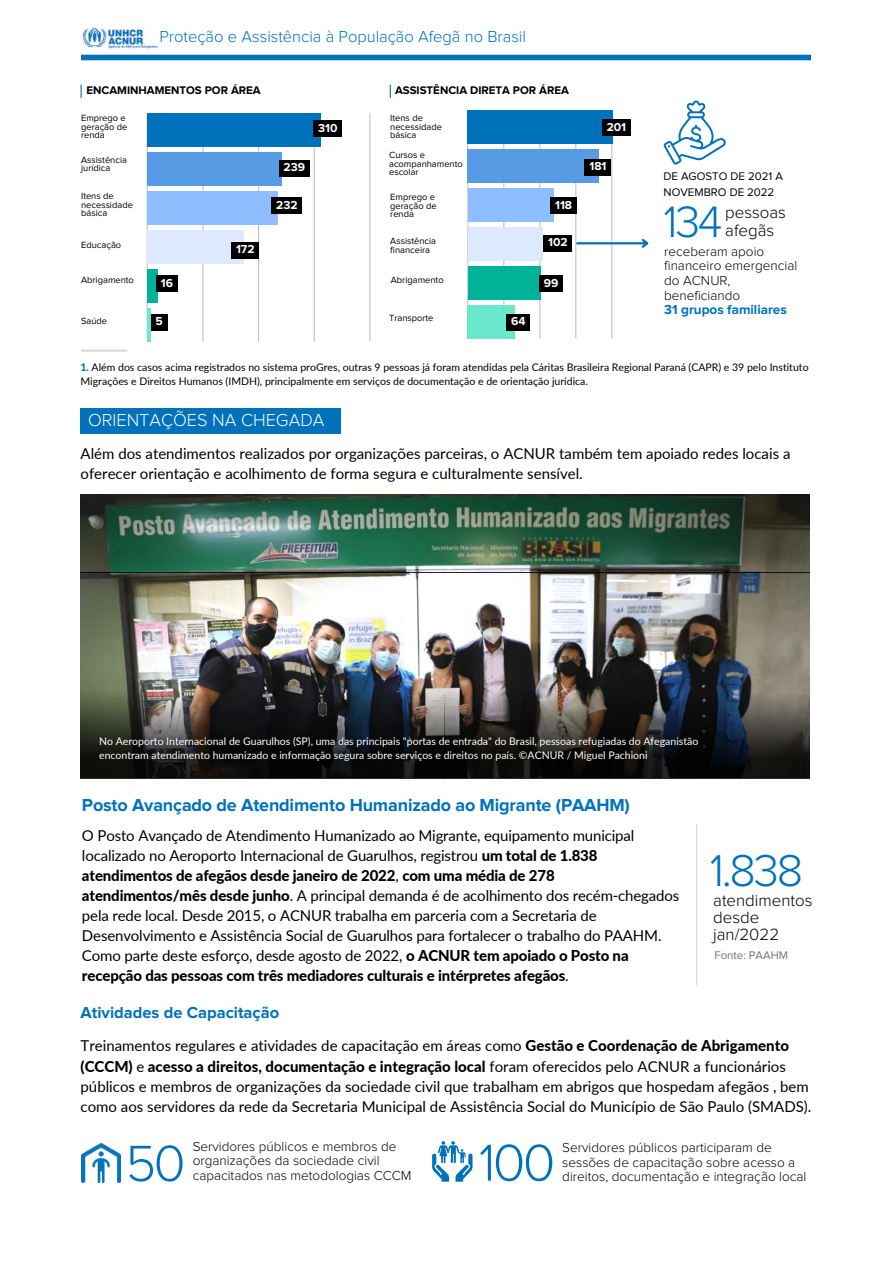
<style>
.page{position:relative;width:893px;height:1264px;background:#fff}
.page>*{position:absolute;margin:0;border:0;box-sizing:border-box;transform-origin:0 0}
.t1{font:300 53.7px "Proxima Nova";color:#0072bc}
.t2{font:300 52.65px "Proxima Nova";color:#0072bc}
.t3{font:300 46.35px "Proxima Nova";color:#0072bc}
.t4{font:300 45.6px "Proxima Nova";color:#0072bc}
.t5{font:700 18px "Proxima Nova";letter-spacing:-.01em;color:#0072bc}
.t6{font:300 18px "Proxima Nova";color:#fefefe}
.t7{font:300 16.8px/16.8px "Proxima Nova";color:#000}
.t8{font:300 16.5px "Proxima Nova";color:#0072bc}
.t9{font:700 16.5px "Proxima Nova";color:#0072bc}
.t10{font:15px/20.1px "Lato";color:#000}
.t11{font:300 13.5px/14.5px "Proxima Nova";color:#000}
.t12{font:700 13.5px "Proxima Nova";color:#0072bc}
.t13{font:700 12px "Proxima Nova";color:#fff}
.t14{font:700 11.4px "Proxima Nova";color:#000}
.t15{font:11.4px/15.3px "Proxima Nova";color:#000}
.t16{font:11.4px "Proxima Nova";color:#737373}
.t17{font:10.5px/13.2px "Lato";color:#000}
.t18{font:10.5px/14px "Lato";color:#fff}
.t19{font:9.3px/8.6px "Proxima Nova";color:#000}
.s1{font-weight:800;color:#0072bc}
.s2{font-weight:800}
</style>
<div class="page">
<hr style="left:81px;top:349px;width:46px;height:3px;background:#d9d9d9">
<svg style="left:81px;top:85px;width:1px;height:13px"></svg>
<svg style="left:389px;top:85px;width:2px;height:13px"></svg>
<hr style="left:467px;top:110px;width:1px;height:228px;background:#000">
<hr style="left:503px;top:110px;width:1px;height:228px;background:#000">
<hr style="left:539px;top:110px;width:1px;height:228px;background:#000">
<hr style="left:575px;top:110px;width:1px;height:228px;background:#000">
<hr style="left:611px;top:110px;width:1px;height:228px;background:#000">
<div style="left:468px;top:305px;width:47px;height:33px;background:#6ae8cc"></div>
<div style="left:468px;top:266px;width:72px;height:33px;background:#00b398"></div>
<div style="left:468px;top:227px;width:74px;height:34px;background:#dce9ff"></div>
<div style="left:468px;top:188px;width:85px;height:34px;background:#8ebeff"></div>
<div style="left:468px;top:149px;width:131px;height:34px;background:#589be5"></div>
<div style="left:468px;top:110px;width:145px;height:34px;background:#0072bc"></div>
<hr style="left:696px;top:824px;width:1px;height:161px;background:#d9d9d9">
<img style="left:81px;top:494px;width:728px;height:79px">
<hr style="left:576px;top:242px;width:71px;height:2px;background:#0072bc">
<svg style="left:639px;top:238px;width:10px;height:10px"></svg>
<svg style="left:663px;top:101px;width:63px;height:64px"></svg>
<hr style="left:147px;top:113px;width:1px;height:228px;background:#000">
<hr style="left:202px;top:113px;width:1px;height:228px;background:#000">
<hr style="left:258px;top:113px;width:1px;height:228px;background:#000">
<hr style="left:313px;top:113px;width:2px;height:228px;background:#000">
<hr style="left:369px;top:113px;width:1px;height:228px;background:#000">
<hr style="left:147px;top:308px;width:4px;height:33px;background:#6ae8cc">
<div style="left:147px;top:269px;width:10px;height:33px;background:#00b398"></div>
<div style="left:147px;top:230px;width:97px;height:34px;background:#dce9ff"></div>
<div style="left:147px;top:191px;width:130px;height:34px;background:#8ebeff"></div>
<div style="left:147px;top:152px;width:134px;height:34px;background:#589be5"></div>
<div style="left:147px;top:113px;width:173px;height:34px;background:#0072bc"></div>
<div style="left:313px;top:120px;width:29px;height:17px;background:#000"></div>
<div style="left:602px;top:120px;width:28px;height:16px;background:#000"></div>
<div style="left:279px;top:160px;width:30px;height:16px;background:#000"></div>
<div style="left:584px;top:159px;width:27px;height:17px;background:#000"></div>
<div style="left:271px;top:197px;width:31px;height:17px;background:#000"></div>
<div style="left:550px;top:197px;width:26px;height:17px;background:#000"></div>
<div style="left:231px;top:242px;width:28px;height:16px;background:#000"></div>
<div style="left:543px;top:235px;width:29px;height:17px;background:#000"></div>
<div style="left:539px;top:275px;width:24px;height:17px;background:#000"></div>
<div style="left:156px;top:275px;width:22px;height:17px;background:#000"></div>
<div style="left:506px;top:314px;width:24px;height:17px;background:#000"></div>
<div style="left:151px;top:314px;width:16px;height:16px;background:#000"></div>
<div style="left:81px;top:408px;width:260px;height:26px;background:#0072bc"></div>
<img style="left:81px;top:573px;width:363px;height:205px">
<img style="left:444px;top:573px;width:365px;height:205px">
<img style="left:82px;top:27px;width:76px;height:23px">
<div style="left:81px;top:55px;width:730px;height:5px;background:#0072bc"></div>
<img style="left:82px;top:1143px;width:38px;height:39px">
<svg style="left:432px;top:1141px;width:40px;height:40px"></svg>
<p class="t8" style="left:159px;top:29px;width:368px">Proteção e Assistência à População Afegã no Brasil</p>
<p class="t14" style="left:86px;top:85px;width:176px">ENCAMINHAMENTOS POR ÁREA</p>
<p class="t14" style="left:395px;top:85px;width:175px">ASSISTÊNCIA DIRETA POR ÁREA</p>
<p class="t19" style="left:81px;top:114px;width:48px">Emprego e geração de renda</p>
<p class="t19" style="left:81px;top:156px;width:47px">Assistência jurídica</p>
<p class="t19" style="left:81px;top:192px;width:53px">Itens de necessidade básica</p>
<p class="t19" style="left:81px;top:241px;width:42px">Educação</p>
<p class="t13" style="left:236px;top:243px;width:20px">172</p>
<p class="t19" style="left:390px;top:114px;width:53px">Itens de necessidade básica</p>
<p class="t13" style="left:318px;top:122px;width:21px">310</p>
<p class="t13" style="left:606px;top:121px;width:21px">201</p>
<p class="t19" style="left:389px;top:151px;width:75px">Cursos e acompanhamento escolar</p>
<p class="t19" style="left:390px;top:193px;width:48px">Emprego e geração de renda</p>
<p class="t13" style="left:283px;top:162px;width:23px">239</p>
<p class="t13" style="left:589px;top:161px;width:19px">181</p>
<p class="t13" style="left:276px;top:199px;width:23px">232</p>
<p class="t13" style="left:555px;top:199px;width:19px">118</p>
<p class="t19" style="left:390px;top:237px;width:47px">Assistência financeira</p>
<p class="t13" style="left:548px;top:237px;width:21px">102</p>
<p class="t19" style="left:81px;top:276px;width:54px">Abrigamento</p>
<p class="t19" style="left:391px;top:276px;width:54px">Abrigamento</p>
<p class="t19" style="left:389px;top:314px;width:46px">Transporte</p>
<p class="t13" style="left:161px;top:277px;width:14px">16</p>
<p class="t13" style="left:544px;top:277px;width:16px">99</p>
<p class="t13" style="left:156px;top:316px;width:9px">5</p>
<p class="t13" style="left:511px;top:316px;width:16px">64</p>
<p class="t19" style="left:81px;top:317px;width:28px">Saúde</p>
<p class="t15" style="left:663px;top:169px;width:121px">DE AGOSTO DE 2021 A<br>NOVEMBRO DE 2022</p>
<h3 class="t4" style="left:663px;top:201px;width:61px">134</h3>
<p class="t7" style="left:725px;top:204px;width:62px;line-height:18px">pessoas afegãs</p>
<p class="t11" style="left:664px;top:244px;width:135px">receberam apoio financeiro emergencial do ACNUR, beneficiando</p>
<p class="t12" style="left:664px;top:303px;width:124px">31 grupos familiares</p>
<p class="t17" style="left:81px;top:361px;width:729px"><span class="s1">1.</span> Além dos casos acima registrados no sistema proGres, outras 9 pessoas já foram atendidas pela Cáritas Brasileira Regional Paraná (CAPR) e 39 pelo Instituto<br>Migrações e Direitos Humanos (IMDH), principalmente em serviços de documentação e de orientação jurídica.</p>
<p class="t6" style="left:88px;top:411px;width:238px">ORIENTAÇÕES NA CHEGADA</p>
<p class="t10" style="left:81px;top:442px;width:711px">Além dos atendimentos realizados por organizações parceiras, o ACNUR também tem apoiado redes locais a oferecer orientação e acolhimento de forma segura e culturalmente sensível.</p>
<p class="t18" style="left:99px;top:733px;width:600px">No Aeroporto Internacional de Guarulhos (SP), uma das principais "portas de entrada" do Brasil, pessoas refugiadas do Afeganistão encontram atendimento humanizado e informação segura sobre serviços e direitos no país. ©ACNUR / Miguel Pachioni</p>
<p class="t5" style="left:82px;top:796px;width:549px">Posto Avançado de Atendimento Humanizado ao Migrante (PAAHM)</p>
<p class="t10" style="left:82px;top:825px;width:598px">O Posto Avançado de Atendimento Humanizado ao Migrante, equipamento municipal localizado no Aeroporto Internacional de Guarulhos, registrou <span class="s2">um total de 1.838 atendimentos de afegãos desde janeiro de 2022</span>, <span class="s2">com uma média de 278 atendimentos/mês desde junho</span>. A principal demanda é de acolhimento dos recém-chegados pela rede local. Desde 2015, o ACNUR trabalha em parceria com a Secretaria de Desenvolvimento e Assistência Social de Guarulhos para fortalecer o trabalho do PAAHM.<br>Como parte deste esforço, desde agosto de 2022, <span class="s2">o ACNUR tem apoiado o Posto na recepção das pessoas com três mediadores culturais e intérpretes afegãos</span>.</p>
<h3 class="t3" style="left:709px;top:849px;width:95px">1.838</h3>
<p class="t7" style="left:713px;top:893px;width:101px">atendimentos desde jan/2022</p>
<p class="t16" style="left:714px;top:949px;width:75px">Fonte: PAAHM</p>
<p class="t9" style="left:81px;top:1004px;width:200px">Atividades de Capacitação</p>
<p class="t10" style="left:81px;top:1035px;width:732px">Treinamentos regulares e atividades de capacitação em áreas como <span class="s2">Gestão e Coordenação de Abrigamento (CCCM)</span> e <span class="s2">acesso a direitos, documentação e integração local</span> foram oferecidos pelo ACNUR a funcionários públicos e membros de organizações da sociedade civil que trabalham em abrigos que hospedam afegãos , bem como aos servidores da rede da Secretaria Municipal de Assistência Social do Município de São Paulo (SMADS).</p>
<h2 class="t2" style="left:125px;top:1139px;width:62px">50</h2>
<p class="t11" style="left:193px;top:1139px;width:220px">Servidores públicos e membros de organizações da sociedade civil capacitados nas metodologias CCCM</p>
<h1 class="t1" style="left:479px;top:1138px;width:78px">100</h1>
<p class="t11" style="left:562px;top:1140px;width:246px">Servidores públicos participaram de sessões de capacitação sobre acesso a direitos, documentação e integração local</p>
</div>
